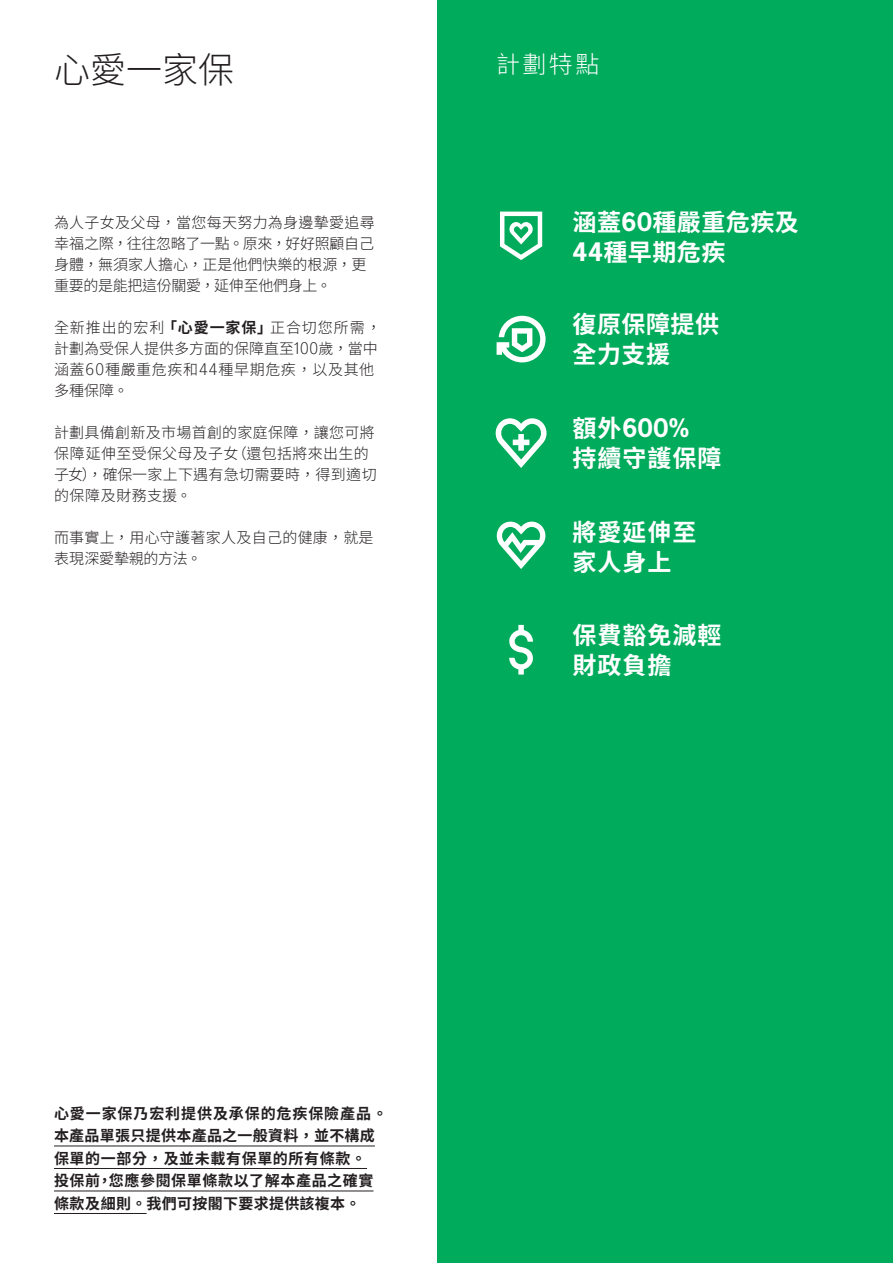
<style>
.page{position:relative;width:893px;height:1263px;background:#fff}
.page>*{position:absolute;margin:0;border:0;box-sizing:border-box;transform-origin:0 0}
.t1{font:300 36px "Noto Sans CJ Ktc";color:#231f20}
.t2{font:700 24px/30px "Noto Sans CJ Ktc";letter-spacing:.02em;color:#fff}
.t3{font:700 24px/30px "Noto Sans CJ Ktc";letter-spacing:.04em;color:#fff}
.t4{font:700 24px "Manulife JH Sans";color:#fff}
.t5{font:300 24px "Noto Sans CJ Ktc";color:#fff}
.t6{font:300 15px/21px "Noto Sans CJ Ktc";letter-spacing:.02em;color:#231f20}
.t7{font:700 15px/22.5px "Noto Sans CJ Ktc";letter-spacing:.04em;color:#231f20}
.t8{font:300 15px/21px "Noto Sans CJ Ktc";color:#231f20}
.t9{font:300 15px/21px "Noto Sans CJ Ktc";letter-spacing:.04em;color:#231f20}
.s1{font-weight:700}
.s2{font-family:"Manulife JH Sans"}
.s3{font-family:"Noto Sans CJ Ktc"}
</style>
<div class="page">
<hr style="left:54px;top:1145px;width:321px;height:1px;background:#231f20">
<hr style="left:54px;top:1168px;width:313px;height:1px;background:#231f20">
<hr style="left:54px;top:1190px;width:320px;height:1px;background:#231f20">
<hr style="left:54px;top:1213px;width:93px;height:1px;background:#231f20">
<div style="left:438px;top:0;width:455px;height:1263px;background:#00ab5b"></div>
<svg style="left:500px;top:212px;width:42px;height:48px"></svg>
<svg style="left:497px;top:316px;width:49px;height:46px"></svg>
<svg style="left:495px;top:418px;width:52px;height:50px"></svg>
<svg style="left:496px;top:522px;width:50px;height:47px"></svg>
<svg style="left:509px;top:625px;width:24px;height:49px"></svg>
<h1 class="t1" style="left:54px;top:49px;width:181px">心愛一家保</h1>
<p class="t8" style="left:54px;top:212px;width:322px">為人子女及父母 ， 當您每天努力為身邊摯愛追尋幸福之際 ， 往往忽略了一點 。 原來 ， 好好照顧自己身體 ， 無須家人擔心 ， 正是他們快樂的根源 ， 更重要的是能把這份關愛 ， 延伸至他們身上 。</p>
<p class="t9" style="left:54px;top:317px;width:329px">全新推出的宏利 <span class="s1">「心愛一家保」</span>正合切您所需 ，計劃為受保人提供多方面的保障直至<span class="s2">100</span>歲 ， 當中涵蓋<span class="s2">60</span>種嚴重危疾和<span class="s2">44</span>種早期危疾 ， 以及其他多種保障 。</p>
<p class="t6" style="left:54px;top:422px;width:324px">計劃具備創新及市場首創的家庭保障 ， 讓您可將保障延伸至受保父母及子女（還包括將來出生的子女）， 確保一家上下遇有急切需要時 ， 得到適切的保障及財務支援 。</p>
<p class="t6" style="left:54px;top:527px;width:321px">而事實上 ， 用心守護著家人及自己的健康 ， 就是表現深愛摯親的方法 。</p>
<h2 class="t5" style="left:496px;top:51px;width:105px">計劃特點</h2>
<h2 class="t2" style="left:573px;top:207px;width:228px">涵蓋<span class="s2">60</span>種嚴重危疾及<br><span class="s2">44</span>種早期危疾</h2>
<h2 class="t2" style="left:573px;top:310px;width:148px">復原保障提供全力支援</h2>
<h2 class="t4" style="left:573px;top:411px;width:118px"><span class="s3">額外</span>600%</h2>
<h2 class="t3" style="left:573px;top:444px;width:150px">持續守護保障</h2>
<h2 class="t3" style="left:573px;top:517px;width:125px">將愛延伸至家人身上</h2>
<h2 class="t3" style="left:573px;top:621px;width:150px">保費豁免減輕財政負擔</h2>
<p class="t7" style="left:54px;top:1102px;width:335px">心愛一家保乃宏利提供及承保的危疾保險產品 。本產品單張只提供本產品之一般資料 ， 並不構成保單的一部分 ， 及並未載有保單的所有條款 。<br>投保前，您應參閱保單條款以了解本產品之確實條款及細則 。 我們可按閣下要求提供該複本 。</p>
</div>
